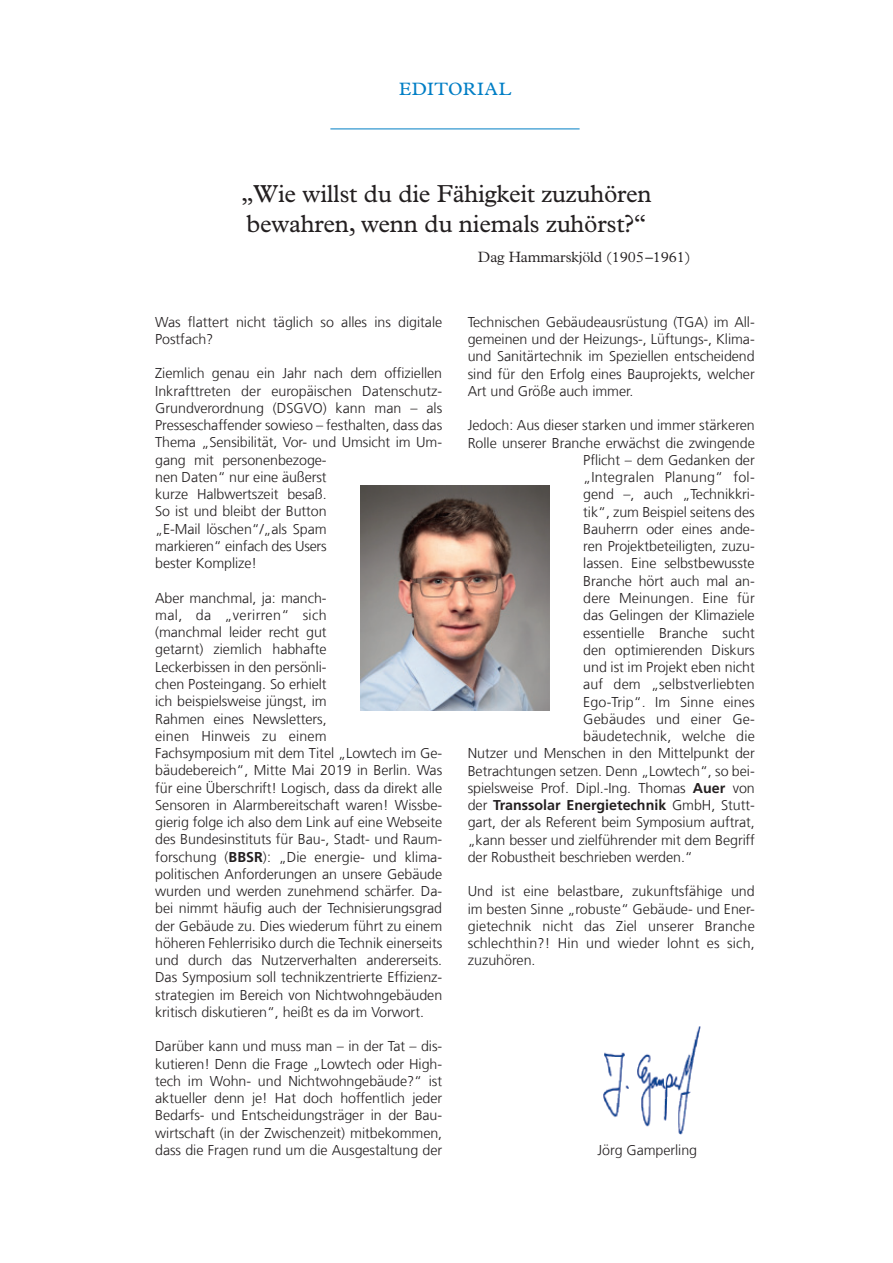
<style>
.page{position:relative;width:893px;height:1263px;background:#fff}
.page>*{position:absolute;margin:0;border:0;box-sizing:border-box;transform-origin:0 0}
.t1{font:24.75px/30px "Plantin";letter-spacing:-.01em;color:#231f20}
.t2{font:18px "Plantin";letter-spacing:.035em;color:#007ec5}
.t3{font:300 15px "Plantin";letter-spacing:-.01em;color:#231f20}
.t4{font:300 14.25px/17.2px "Frutiger LT Com";letter-spacing:-.005em;color:#231f20}
.t5{font:700 14.25px "Frutiger LT Com";color:#231f20}
.t6{font:300 14.25px "Frutiger LT Com";letter-spacing:.015em;color:#231f20}
.s1{font-weight:700}
.s2{font-weight:300}
</style>
<div class="page">
<img style="left:361px;top:485px;width:188px;height:225px">
<img style="left:603px;top:1026px;width:98px;height:109px">
<hr style="left:330px;top:129px;width:250px;height:1px;background:#007ec5">
<p class="t2" style="left:399px;top:79px;width:113px">Editorial</p>
<h1 class="t1" style="left:241px;top:179px;width:412px">„Wie willst du die Fähigkeit zuzuhören bewahren, wenn du niemals zuhörst?“</h1>
<p class="t3" style="left:478px;top:249px;width:214px">Dag Hammarskjöld (1905–1961)</p>
<p class="t4" style="left:155px;top:313px;width:288px">Was flattert nicht täglich so alles ins digitale<br>Postfach?</p>
<p class="t4" style="left:155px;top:365px;width:289px">Ziemlich genau ein Jahr nach dem offiziellen Inkrafttreten der europäischen Datenschutz-Grundverordnung (DSGVO) kann man – als Presseschaffender sowieso – festhalten, dass das Thema „Sensibilität, Vor- und Umsicht im Um&shy;gang mit personenbezoge-<br>nen Daten“ nur eine äußerst<br>kurze Halbwertszeit besaß.<br>So ist und bleibt der Button<br>„E-Mail löschen“/„als Spam<br>markieren“ einfach des Users<br>bester Komplize!</p>
<p class="t4" style="left:155px;top:589px;width:289px">Aber manchmal, ja: manch-<br>mal, da „verirren“ sich<br>(manchmal leider recht gut<br>getarnt) ziemlich habhafte<br>Leckerbissen in den persönli-<br>chen Posteingang. So erhielt<br>ich beispielsweise jüngst, im<br>Rahmen eines Newsletters,<br>einen Hinweis zu einem<br>Fachsymposium mit dem Titel „Lowtech im Ge&shy;bäudebereich“, Mitte Mai 2019 in Berlin. Was für eine Überschrift! Logisch, dass da direkt alle Sensoren in Alarmbereitschaft waren! Wissbe&shy;gierig folge ich also dem Link auf eine Webseite des Bundesinstituts für Bau-, Stadt- und Raum&shy;forschung (<span class="s1">BBSR</span>): „Die energie- und klima&shy;politischen Anforderungen an unsere Gebäude wurden und werden zunehmend schärfer. Da&shy;bei nimmt häufig auch der Technisierungsgrad der Gebäude zu. Dies wiederum führt zu einem höheren Fehlerrisiko durch die Technik einerseits und durch das Nutzerverhalten andererseits.<br>Das Symposium soll technikzentrierte Effizienz&shy;strategien im Bereich von Nichtwohngebäuden kritisch diskutieren“, heißt es da im Vorwort.</p>
<p class="t4" style="left:155px;top:1038px;width:289px;text-align:justify">Darüber kann und muss man – in der Tat – dis&shy;kutieren! Denn die Frage „Lowtech oder High&shy;tech im Wohn- und Nichtwohngebäude?“ ist aktueller denn je! Hat doch hoffentlich jeder Bedarfs- und Entscheidungsträger in der Bau&shy;wirtschaft (in der Zwischenzeit) mitbekommen, dass die Fragen rund um die Ausgestaltung der</p>
<p class="t4" style="left:468px;top:313px;width:289px;text-align:justify">Technischen Gebäudeausrüstung (TGA) im All&shy;gemeinen und der Heizungs-, Lüftungs-, Klima&shy;und Sanitärtechnik im Speziellen entscheidend sind für den Erfolg eines Bauprojekts, welcher Art und Größe auch immer.</p>
<p class="t4" style="left:468px;top:417px;width:289px">Jedoch: Aus dieser starken und immer stärkeren</p>
<p class="t4" style="left:468px;top:434px;width:289px">Rolle unserer Branche erwächst die zwingende</p>
<p class="t4" style="left:583px;top:451px;width:173px">Pflicht – dem Gedanken der</p>
<p class="t6" style="left:583px;top:469px;width:173px">„Integralen Planung“ fol-</p>
<p class="t4" style="left:583px;top:486px;width:173px">gend –, auch „Technikkri-</p>
<p class="t4" style="left:583px;top:503px;width:173px">tik“, zum Beispiel seitens des</p>
<p class="t4" style="left:583px;top:520px;width:173px">Bauherrn oder eines ande-</p>
<p class="t4" style="left:583px;top:538px;width:173px">ren Projektbeteiligten, zuzu-</p>
<p class="t4" style="left:583px;top:555px;width:173px">lassen. Eine selbstbewusste</p>
<p class="t4" style="left:583px;top:572px;width:173px">Branche hört auch mal an-</p>
<p class="t4" style="left:583px;top:589px;width:173px">dere Meinungen. Eine für</p>
<p class="t4" style="left:583px;top:607px;width:173px">das Gelingen der Klimaziele</p>
<p class="t4" style="left:583px;top:624px;width:173px">essentielle Branche sucht</p>
<p class="t4" style="left:583px;top:641px;width:173px">den optimierenden Diskurs</p>
<p class="t4" style="left:583px;top:658px;width:173px">und ist im Projekt eben nicht</p>
<p class="t4" style="left:583px;top:676px;width:173px">auf dem „selbstverliebten</p>
<p class="t4" style="left:583px;top:693px;width:173px">Ego-Trip“. Im Sinne eines</p>
<p class="t4" style="left:583px;top:710px;width:173px">Gebäudes und einer Ge-</p>
<p class="t4" style="left:583px;top:728px;width:173px">bäudetechnik, welche die</p>
<p class="t4" style="left:468px;top:745px;width:288px">Nutzer und Menschen in den Mittelpunkt der</p>
<p class="t4" style="left:468px;top:762px;width:288px">Betrachtungen setzen. Denn „Lowtech“, so bei-</p>
<p class="t4" style="left:468px;top:779px;width:289px">spielsweise Prof. Dipl.-Ing. Thomas <span class="s1">Auer</span> von</p>
<p class="t5" style="left:468px;top:797px;width:289px"><span class="s2">der</span> Transsolar Energietechnik <span class="s2">GmbH, Stutt-</span></p>
<p class="t4" style="left:468px;top:814px;width:289px">gart, der als Referent beim Symposium auftrat,</p>
<p class="t4" style="left:468px;top:831px;width:288px">„kann besser und zielführender mit dem Begriff</p>
<p class="t4" style="left:468px;top:848px;width:227px">der Robustheit beschrieben werden.“</p>
<p class="t4" style="left:468px;top:883px;width:289px;text-align:justify">Und ist eine belastbare, zukunftsfähige und im besten Sinne „robuste“ Gebäude- und Ener&shy;gietechnik nicht das Ziel unserer Branche schlechthin?! Hin und wieder lohnt es sich, zuzuhören.</p>
<p class="t4" style="left:597px;top:1141px;width:101px">Jörg Gamperling</p>
</div>
